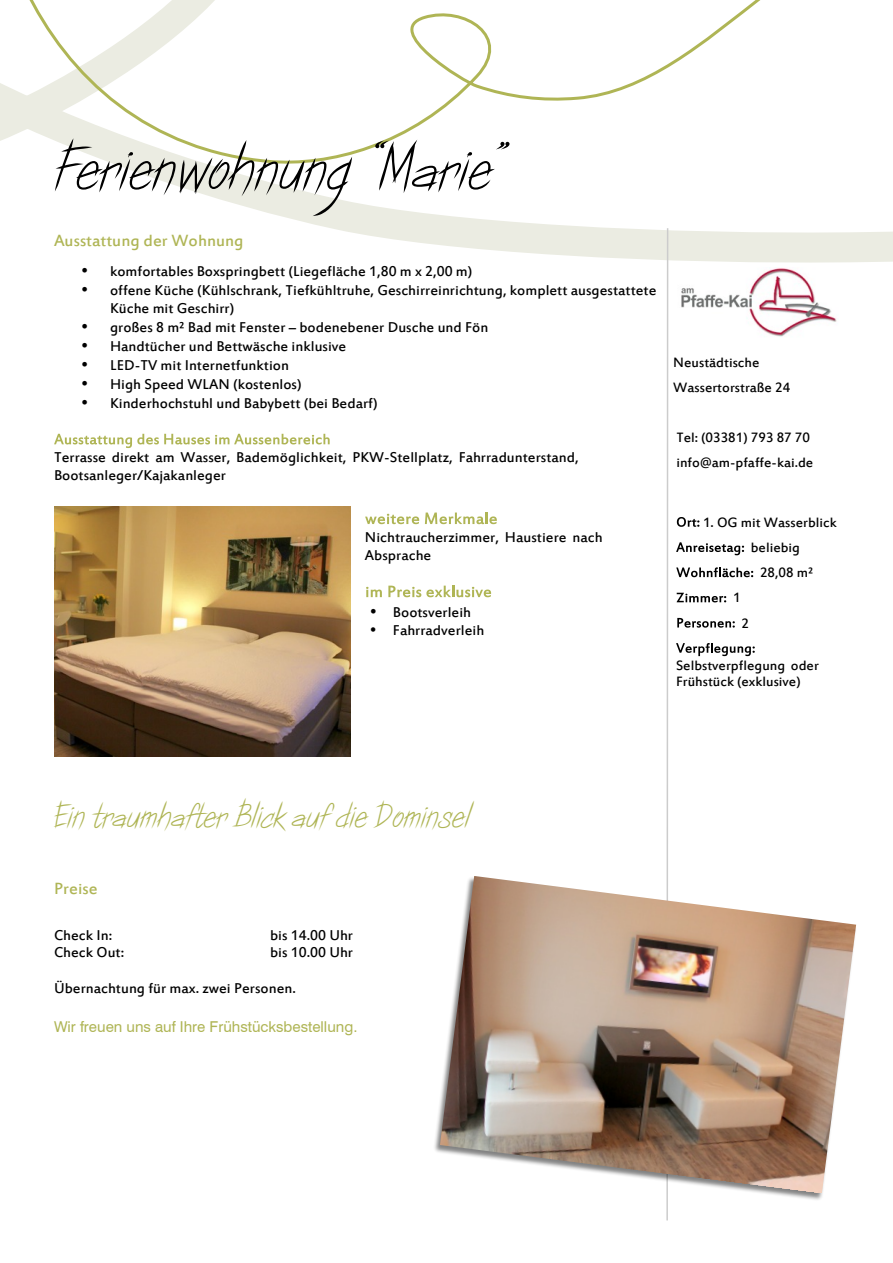
<style>
.page{position:relative;width:893px;height:1263px;background:#fff}
.page>*{position:absolute;margin:0;border:0;box-sizing:border-box;transform-origin:0 0}
.t1{font:66.75px "Copa Sharp BTN Bold";color:#000}
.t2{font:36px "Copa Sharp BTN Bold";color:#afb555}
.t3{font:18px "Estrangelo Edessa";color:#afb555}
.t4{font:15.75px/17.7px "Estrangelo Edessa";color:#000}
.t5{font:15px/25.2px "Estrangelo Edessa";color:#000}
.t6{font:15px "Swiss 721 BT";color:#afb555}
</style>
<div class="page">
<svg style="left:0;top:83px;width:893px;height:179px"></svg>
<svg style="left:23px;top:0;width:870px;height:164px"></svg>
<svg style="left:666px;top:227px;width:3px;height:994px"></svg>
<svg style="left:677px;top:517px;width:22px;height:10px"></svg>
<svg style="left:676px;top:542px;width:68px;height:13px"></svg>
<svg style="left:676px;top:567px;width:77px;height:10px"></svg>
<svg style="left:677px;top:593px;width:49px;height:9px"></svg>
<svg style="left:677px;top:618px;width:58px;height:10px"></svg>
<svg style="left:676px;top:643px;width:79px;height:13px"></svg>
<svg style="left:365px;top:514px;width:54px;height:10px"></svg>
<svg style="left:425px;top:512px;width:72px;height:12px"></svg>
<svg style="left:366px;top:587px;width:16px;height:10px"></svg>
<svg style="left:388px;top:586px;width:103px;height:11px"></svg>
<svg style="left:54px;top:434px;width:276px;height:14px"></svg>
<img style="left:54px;top:506px;width:296px;height:251px">
<img style="left:440px;top:876px;width:416px;height:318px">
<img style="left:681px;top:268px;width:156px;height:69px">
<h1 class="t1" style="left:54px;top:127px;width:453px">Ferienwohnung “Marie”</h1>
<p class="t3" style="left:54px;top:234px;width:191px">Ausstattung der Wohnung</p>
<p class="t4" style="left:81px;top:264px;width:393px">✓ komfortables Boxspringbett (Liegefläche 1,80 m x 2,00 m)</p>
<p class="t4" style="left:110px;top:283px;width:548px;text-indent:-29px">✓ offene Küche (Kühlschrank, Tiefkühltruhe, Geschirreinrichtung, komplett ausgestattete<br>Küche mit Geschirr)</p>
<p class="t4" style="left:81px;top:320px;width:409px">✓ großes 8 m² Bad mit Fenster – bodenebener Dusche und Fön</p>
<p class="t4" style="left:81px;top:339px;width:267px">✓ Handtücher und Bettwäsche inklusive</p>
<p class="t4" style="left:81px;top:358px;width:209px">✓ LED-TV mit Internetfunktion</p>
<p class="t4" style="left:81px;top:377px;width:222px">✓ High Speed WLAN (kostenlos)</p>
<p class="t4" style="left:81px;top:396px;width:298px">✓ Kinderhochstuhl und Babybett (bei Bedarf)</p>
<p class="t4" style="left:54px;top:450px;width:526px">Terrasse direkt am Wasser, Bademöglichkeit, PKW-Stellplatz, Fahrradunterstand,<br>Bootsanleger/Kajakanleger</p>
<p class="t4" style="left:365px;top:530px;width:239px">Nichtraucherzimmer, Haustiere nach<br>Absprache</p>
<p class="t4" style="left:370px;top:605px;width:103px">✓ Bootsverleih</p>
<p class="t4" style="left:370px;top:623px;width:116px">✓ Fahrradverleih</p>
<p class="t5" style="left:673px;top:352px;width:118px">Neustädtische<br>Wassertorstraße 24</p>
<p class="t5" style="left:676px;top:427px;width:138px">Tel: (03381) 793 87 70 info@am-pfaffe-kai.de</p>
<p class="t5" style="left:703px;top:511px;width:135px">1. OG mit Wasserblick</p>
<p class="t5" style="left:751px;top:536px;width:51px">beliebig</p>
<p class="t5" style="left:760px;top:561px;width:55px">28,08 m²</p>
<p class="t5" style="left:733px;top:587px;width:9px">1</p>
<p class="t5" style="left:742px;top:612px;width:9px">2</p>
<p class="t5" style="left:676px;top:658px;width:144px;line-height:16.8px">Selbstverpflegung oder<br>Frühstück (exklusive)</p>
<h2 class="t2" style="left:54px;top:793px;width:419px">Ein traumhafter Blick auf die Dominsel</h2>
<p class="t3" style="left:54px;top:881px;width:45px">Preise</p>
<p class="t4" style="left:54px;top:928px;width:60px">Check In:</p>
<p class="t4" style="left:270px;top:928px;width:85px">bis 14.00 Uhr</p>
<p class="t4" style="left:54px;top:945px;width:72px">Check Out:</p>
<p class="t4" style="left:270px;top:945px;width:85px">bis 10.00 Uhr</p>
<p class="t4" style="left:54px;top:980px;width:243px">Übernachtung für max. zwei Personen.</p>
<p class="t6" style="left:54px;top:1021px;width:305px">Wir freuen uns auf Ihre Frühstücksbestellung.</p>
</div>
